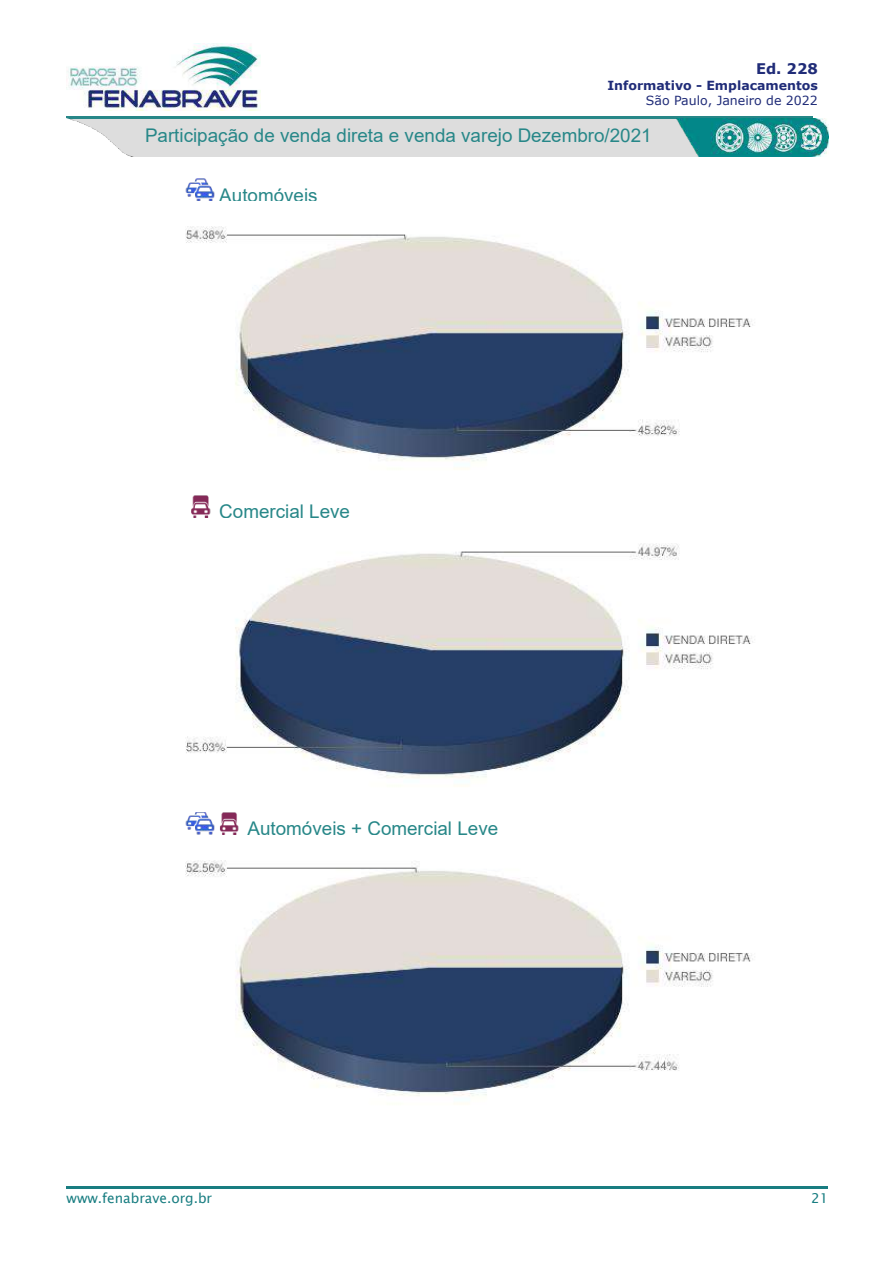
<style>
.page{position:relative;width:894px;height:1265px;background:#fff}
.page>*{position:absolute;margin:0;border:0;box-sizing:border-box;transform-origin:0 0}
.t1{font:18.9px "Arial";color:#278788}
.t2{font:700 14.7px "Verdana";color:#202c78}
.t3{font:13.65px "Lucida Sans Unicode";color:#187d81}
.t4{font:700 12.6px "Verdana";color:#202c78}
.t5{font:12.6px "Verdana";color:#202c78}
</style>
<div class="page">
<img style="left:67px;top:44px;width:193px;height:67px">
<hr style="left:67px;top:117px;width:745px;height:2px;background:#278788">
<img style="left:186px;top:178px;width:28px;height:23px">
<img style="left:191px;top:495px;width:20px;height:22px">
<img style="left:186px;top:812px;width:53px;height:22px">
<div style="left:67px;top:119px;width:761px;height:37px;background:#ddd"></div>
<img style="left:67px;top:119px;width:64px;height:37px">
<img style="left:676px;top:119px;width:152px;height:37px">
<hr style="left:67px;top:1186px;width:761px;height:2px;background:#187d81">
<img style="left:186px;top:226px;width:567px;height:243px">
<img style="left:186px;top:543px;width:567px;height:243px">
<img style="left:186px;top:860px;width:567px;height:244px">
<p class="t2" style="left:756px;top:58px;width:63px">Ed. 228</p>
<p class="t4" style="left:607px;top:76px;width:212px">Informativo - Emplacamentos</p>
<p class="t5" style="left:646px;top:92px;width:173px">São Paulo, Janeiro de 2022</p>
<p class="t1" style="left:145px;top:122px;width:508px">Participação de venda direta e venda varejo Dezembro/2021</p>
<p class="t1" style="left:219px;top:182px;width:100px">Automóveis</p>
<p class="t1" style="left:219px;top:498px;width:132px">Comercial Leve</p>
<p class="t1" style="left:248px;top:815px;width:252px">Automóveis + Comercial Leve</p>
<p class="t3" style="left:67px;top:1187px;width:147px">www.fenabrave.org.br</p>
<p class="t3" style="left:811px;top:1187px;width:19px">21</p>
</div>
